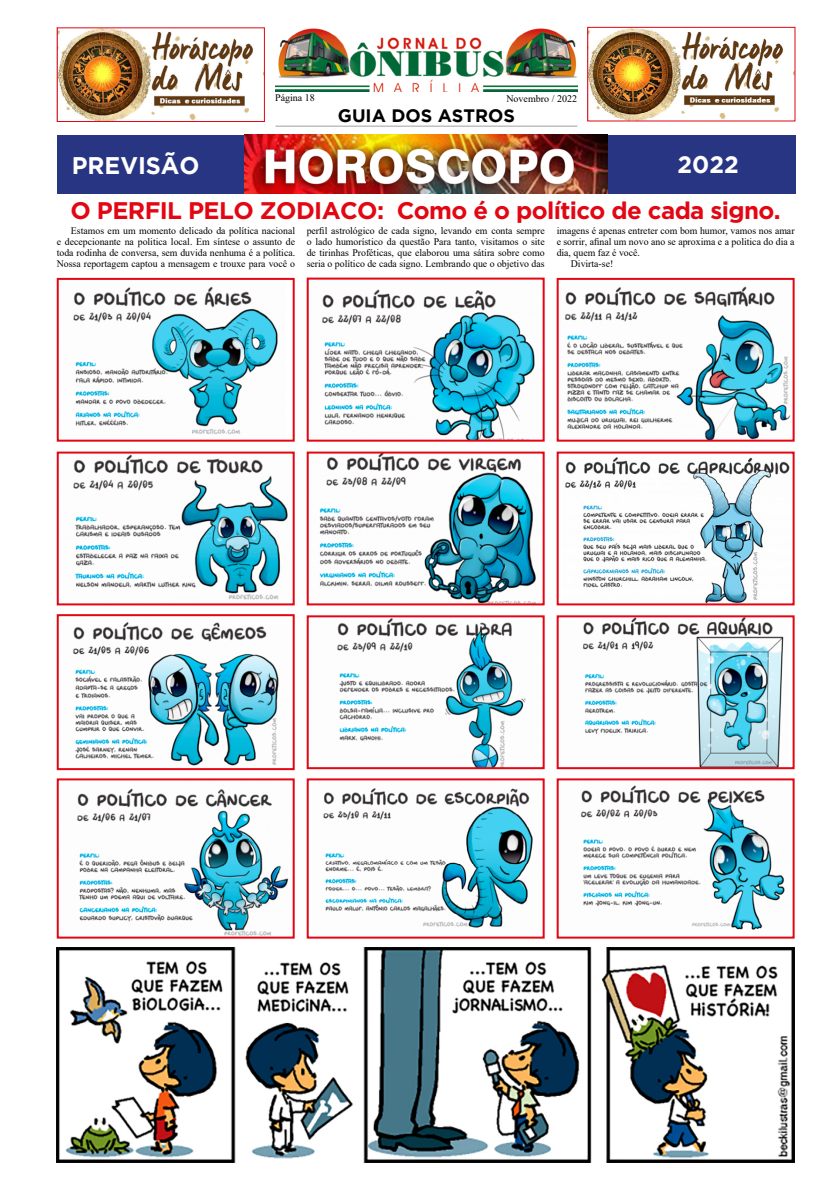
<style>
.page{position:relative;width:823px;height:1191px;background:#fff}
.page>*{position:absolute;margin:0;border:0;box-sizing:border-box;transform-origin:0 0}
.t1{font:700 24px "Gotham";letter-spacing:-.025em;color:#e30613}
.t2{font:700 24px "Gotham";color:#fff}
.t3{font:700 18px "Gotham";color:#000}
.t4{font:10px/11px "Times New Roman";color:#000;text-align:justify}
</style>
<div class="page">
<img style="left:73px;top:287px;width:205px;height:148px">
<div style="left:57px;top:278px;width:237px;height:163px;border:2px solid #e30613"></div>
<img style="left:73px;top:454px;width:215px;height:146px">
<div style="left:57px;top:451px;width:237px;height:154px;border:2px solid #e30613"></div>
<img style="left:73px;top:622px;width:206px;height:144px">
<div style="left:57px;top:614px;width:237px;height:156px;border:2px solid #e30613"></div>
<img style="left:77px;top:788px;width:212px;height:147px">
<div style="left:57px;top:778px;width:237px;height:160px;border:2px solid #e30613"></div>
<img style="left:322px;top:289px;width:213px;height:149px">
<div style="left:306px;top:278px;width:238px;height:163px;border:2px solid #e30613"></div>
<img style="left:319px;top:454px;width:217px;height:148px">
<div style="left:306px;top:451px;width:238px;height:154px;border:2px solid #e30613"></div>
<img style="left:337px;top:618px;width:189px;height:148px">
<div style="left:306px;top:615px;width:238px;height:154px;border:2px solid #e30613"></div>
<img style="left:323px;top:788px;width:210px;height:140px">
<div style="left:306px;top:778px;width:238px;height:160px;border:2px solid #e30613"></div>
<img style="left:565px;top:286px;width:226px;height:152px">
<div style="left:556px;top:278px;width:238px;height:163px;border:2px solid #e30613"></div>
<img style="left:565px;top:457px;width:225px;height:145px">
<div style="left:556px;top:451px;width:238px;height:154px;border:2px solid #e30613"></div>
<img style="left:582px;top:618px;width:202px;height:148px">
<div style="left:556px;top:615px;width:238px;height:154px;border:2px solid #e30613"></div>
<img style="left:580px;top:785px;width:205px;height:145px">
<div style="left:556px;top:778px;width:238px;height:160px;border:2px solid #e30613"></div>
<div style="left:57px;top:135px;width:738px;height:58px;background:#283583"></div>
<img style="left:275px;top:28px;width:301px;height:63px">
<hr style="left:275px;top:126px;width:302px;height:1px;background:#a1a1a1">
<img style="left:244px;top:135px;width:362px;height:59px">
<img style="left:59px;top:29px;width:204px;height:91px">
<div style="left:57px;top:27px;width:208px;height:95px;border:1px solid #e30613"></div>
<img style="left:589px;top:29px;width:204px;height:90px">
<div style="left:587px;top:27px;width:208px;height:94px;border:1px solid #e30613"></div>
<img style="left:57px;top:948px;width:737px;height:214px">
<p class="t4" style="left:275px;top:92px;width:41px">Página 18</p>
<p class="t4" style="left:506px;top:92px;width:72px">Novembro / 2022</p>
<h2 class="t3" style="left:338px;top:105px;width:178px">GUIA DOS ASTROS</h2>
<h1 class="t2" style="left:72px;top:151px;width:129px">PREVISÃO</h1>
<h1 class="t2" style="left:677px;top:151px;width:63px">2022</h1>
<h1 class="t1" style="left:70px;top:195px;width:711px">O PERFIL PELO ZODIACO: Como é o político de cada signo.</h1>
<p class="t4" style="left:57px;top:225px;width:240px;text-indent:14px">Estamos em um momento delicado da política nacional e decepcionante na politica local. Em síntese o assunto de toda rodinha de conversa, sem duvida nenhuma é a política.<br>Nossa reportagem captou a mensagem e trouxe para você o</p>
<p class="t4" style="left:306px;top:225px;width:239px">perfil astrológico de cada signo, levando em conta sempre o lado humorístico da questão Para tanto, visitamos o site de tirinhas Proféticas, que elaborou uma sátira sobre como seria o político de cada signo. Lembrando que o objetivo das</p>
<p class="t4" style="left:556px;top:225px;width:239px">imagens é apenas entreter com bom humor, vamos nos amar</p>
<p class="t4" style="left:556px;top:236px;width:239px">e sorrir, afinal um novo ano se aproxima e a politica do dia a</p>
<p class="t4" style="left:556px;top:247px;width:85px">dia, quem faz é você.</p>
<p class="t4" style="left:570px;top:258px;width:44px">Divirta-se!</p>
</div>
